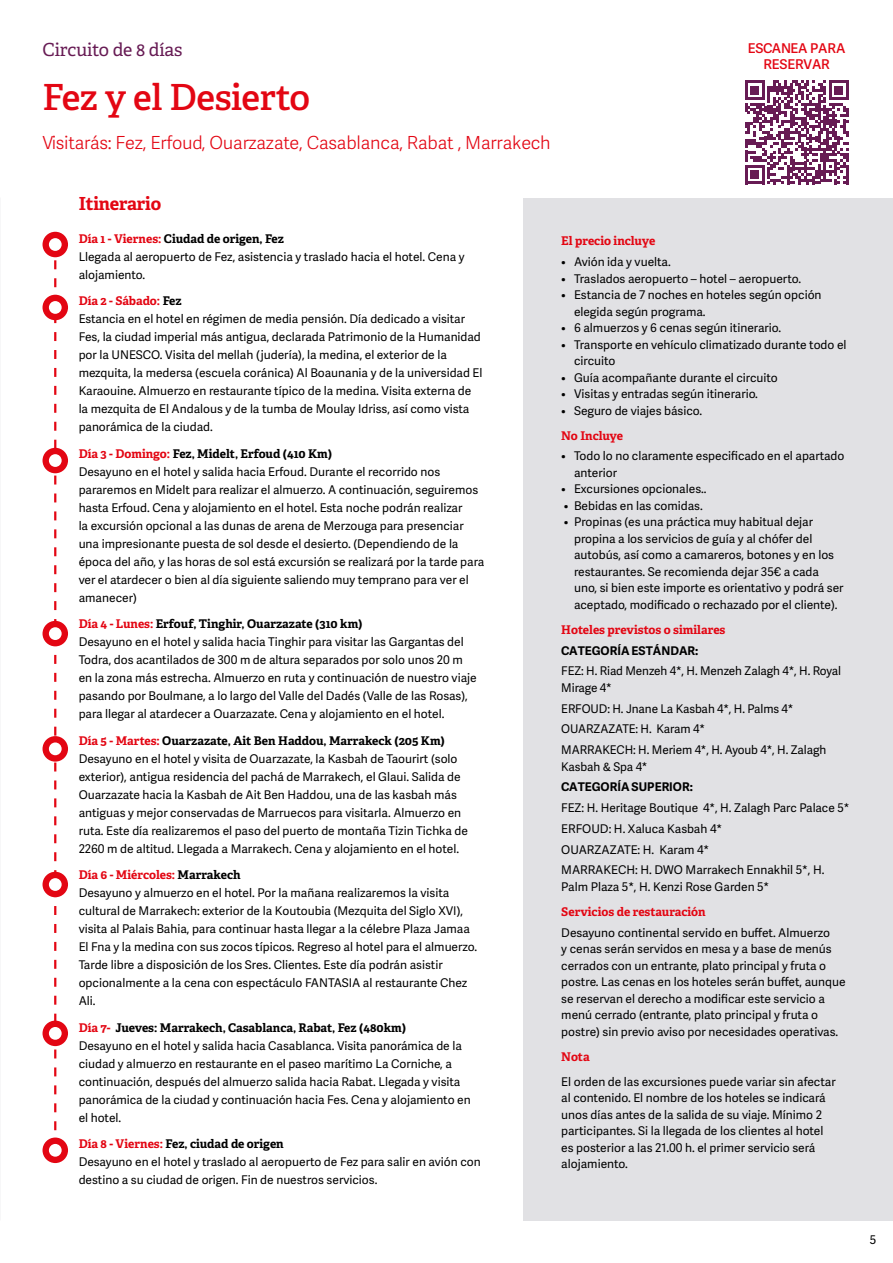
<style>
.page{position:relative;width:893px;height:1263px;background:#fff}
.page>*{position:absolute;margin:0;border:0;box-sizing:border-box;transform-origin:0 0}
.t1{font:600 36px "Adelle";letter-spacing:-.01em;color:#e30613}
.t2{font:300 18px "Adelle Sans";letter-spacing:-.01em;color:#e30613}
.t3{font:18px "Adelle";letter-spacing:-.01em;color:#671b54}
.t4{font:700 18px "Adelle";letter-spacing:-.01em;color:#e30613}
.t5{font:600 13.5px/16.2px "Adelle Sans";letter-spacing:-.01em;color:#e30613;text-align:center}
.t6{font:12px/18px "Adelle Sans";color:#000}
.t7{font:700 12px "Adelle";color:#000}
.t8{font:700 12px "Adelle";letter-spacing:-.005em;color:#e30613}
.t9{font:700 12px "Adelle Sans";color:#000}
.s1{color:#e30613}
.s2{color:#000}
</style>
<div class="page">
<svg style="left:54px;top:257px;width:2px;height:874px"></svg>
<div style="left:523px;top:198px;width:370px;height:1022px;background:#e1e1e4"></div>
<div style="left:43px;top:232px;width:25px;height:25px;background:#e30613;border-radius:50%"></div>
<div style="left:49px;top:238px;width:13px;height:13px;background:#fff;border-radius:50%"></div>
<div style="left:43px;top:295px;width:25px;height:25px;background:#e30613;border-radius:50%"></div>
<div style="left:49px;top:301px;width:13px;height:13px;background:#fff;border-radius:50%"></div>
<div style="left:43px;top:448px;width:25px;height:25px;background:#e30613;border-radius:50%"></div>
<div style="left:49px;top:454px;width:13px;height:13px;background:#fff;border-radius:50%"></div>
<div style="left:43px;top:621px;width:25px;height:25px;background:#e30613;border-radius:50%"></div>
<div style="left:49px;top:627px;width:13px;height:13px;background:#fff;border-radius:50%"></div>
<div style="left:43px;top:736px;width:25px;height:26px;background:#e30613;border-radius:50%"></div>
<div style="left:49px;top:742px;width:13px;height:13px;background:#fff;border-radius:50%"></div>
<div style="left:43px;top:872px;width:25px;height:25px;background:#e30613;border-radius:50%"></div>
<div style="left:49px;top:878px;width:13px;height:13px;background:#fff;border-radius:50%"></div>
<div style="left:43px;top:1020px;width:25px;height:26px;background:#e30613;border-radius:50%"></div>
<div style="left:49px;top:1027px;width:13px;height:13px;background:#fff;border-radius:50%"></div>
<div style="left:43px;top:1137px;width:25px;height:26px;background:#e30613;border-radius:50%"></div>
<div style="left:49px;top:1144px;width:13px;height:13px;background:#fff;border-radius:50%"></div>
<svg style="left:745px;top:80px;width:104px;height:104px"></svg>
<hr style="left:846px;top:165px;width:3px;height:19px;background:#671b54">
<h2 class="t3" style="left:43px;top:39px;width:141px">Circuito de 8 días</h2>
<h1 class="t1" style="left:43px;top:75px;width:269px">Fez y el Desierto</h1>
<h2 class="t2" style="left:43px;top:132px;width:510px">Visitarás: Fez, Erfoud, Ouarzazate, Casablanca, Rabat , Marrakech</h2>
<p class="t5" style="left:748px;top:40px;width:99px">ESCANEA PARA<br>RESERVAR</p>
<h2 class="t4" style="left:79px;top:192px;width:84px">Itinerario</h2>
<p class="t7" style="left:79px;top:231px;width:207px"><span class="s1">Día 1 - Viernes:</span> Ciudad de origen, Fez</p>
<p class="t6" style="left:79px;top:247px;width:387px">Llegada al aeropuerto de Fez, asistencia y traslado hacia el hotel. Cena y alojamiento.</p>
<p class="t8" style="left:79px;top:293px;width:105px">Día 2 - Sábado: <span class="s2">Fez</span></p>
<p class="t6" style="left:79px;top:310px;width:405px">Estancia en el hotel en régimen de media pensión. Día dedicado a visitar Fes, la ciudad imperial más antigua, declarada Patrimonio de la Humanidad por la UNESCO. Visita del mellah (judería), la medina, el exterior de la mezquita, la medersa (escuela coránica) Al Boaunania y de la universidad El Karaouine. Almuerzo en restaurante típico de la medina. Visita externa de la mezquita de El Andalous y de la tumba de Moulay Idriss, así como vista panorámica de la ciudad.</p>
<p class="t7" style="left:79px;top:446px;width:255px"><span class="s1">Día 3 - Domingo:</span> Fez, Midelt, Erfoud (410 Km)</p>
<p class="t6" style="left:79px;top:462px;width:407px">Desayuno en el hotel y salida hacia Erfoud. Durante el recorrido nos pararemos en Midelt para realizar el almuerzo. A continuación, seguiremos hasta Erfoud. Cena y alojamiento en el hotel. Esta noche podrán realizar<br>la excursión opcional a las dunas de arena de Merzouga para presenciar una impresionante puesta de sol desde el desierto. (Dependiendo de la época del año, y las horas de sol está excursión se realizará por la tarde para ver el atardecer o bien al día siguiente saliendo muy temprano para ver el amanecer)</p>
<p class="t7" style="left:79px;top:616px;width:285px"><span class="s1">Día 4 - Lunes:</span> Erfouf, Tinghir, Ouarzazate (310 km)</p>
<p class="t6" style="left:79px;top:633px;width:400px">Desayuno en el hotel y salida hacia Tinghir para visitar las Gargantas del Todra, dos acantilados de 300 m de altura separados por solo unos 20 m en la zona más estrecha. Almuerzo en ruta y continuación de nuestro viaje pasando por Boulmane, a lo largo del Valle del Dadés (Valle de las Rosas), para llegar al atardecer a Ouarzazate. Cena y alojamiento en el hotel.</p>
<p class="t7" style="left:79px;top:733px;width:368px"><span class="s1">Día 5 - Martes:</span> Ouarzazate, Ait Ben Haddou, Marrakeck (205 Km)</p>
<p class="t6" style="left:79px;top:749px;width:391px">Desayuno en el hotel y visita de Ouarzazate, la Kasbah de Taourirt (solo exterior), antigua residencia del pachá de Marrakech, el Glaui. Salida de Ouarzazate hacia la Kasbah de Ait Ben Haddou, una de las kasbah más antiguas y mejor conservadas de Marruecos para visitarla. Almuerzo en ruta. Este día realizaremos el paso del puerto de montaña Tizin Tichka de 2260 m de altitud. Llegada a Marrakech. Cena y alojamiento en el hotel.</p>
<p class="t8" style="left:79px;top:867px;width:163px">Día 6 - Miércoles: <span class="s2">Marrakech</span></p>
<p class="t6" style="left:79px;top:884px;width:400px">Desayuno y almuerzo en el hotel. Por la mañana realizaremos la visita cultural de Marrakech: exterior de la Koutoubia (Mezquita del Siglo XVI), visita al Palais Bahia, para continuar hasta llegar a la célebre Plaza Jamaa El Fna y la medina con sus zocos típicos. Regreso al hotel para el almuerzo.<br>Tarde libre a disposición de los Sres. Clientes. Este día podrán asistir opcionalmente a la cena con espectáculo FANTASIA al restaurante Chez Ali.</p>
<p class="t7" style="left:79px;top:1020px;width:329px"><span class="s1">Día 7-</span> Jueves: Marrakech, Casablanca, Rabat, Fez (480km)</p>
<p class="t6" style="left:79px;top:1036px;width:394px">Desayuno en el hotel y salida hacia Casablanca. Visita panorámica de la ciudad y almuerzo en restaurante en el paseo marítimo La Corniche, a continuación, después del almuerzo salida hacia Rabat. Llegada y visita panorámica de la ciudad y continuación hacia Fes. Cena y alojamiento en el hotel.</p>
<p class="t7" style="left:79px;top:1136px;width:207px"><span class="s1">Día 8 - Viernes:</span> Fez, ciudad de origen</p>
<p class="t6" style="left:79px;top:1153px;width:404px">Desayuno en el hotel y traslado al aeropuerto de Fez para salir en avión con destino a su ciudad de origen. Fin de nuestros servicios.</p>
<p class="t8" style="left:561px;top:233px;width:96px">El precio incluye</p>
<p class="t6" style="left:561px;top:252px;width:111px">• Avión ida y vuelta.</p>
<p class="t6" style="left:561px;top:269px;width:241px">• Traslados aeropuerto – hotel – aeropuerto.</p>
<p class="t6" style="left:574px;top:286px;width:249px;line-height:16.5px;text-indent:-13px">• Estancia de 7 noches en hoteles según opción elegida según programa.</p>
<p class="t6" style="left:561px;top:318px;width:221px">• 6 almuerzos y 6 cenas según itinerario.</p>
<p class="t6" style="left:574px;top:336px;width:274px;line-height:16.5px;text-indent:-13px">• Transporte en vehículo climatizado durante todo el circuito</p>
<p class="t6" style="left:561px;top:368px;width:218px">• Guía acompañante durante el circuito</p>
<p class="t6" style="left:561px;top:384px;width:198px">• Visitas y entradas según itinerario.</p>
<p class="t6" style="left:561px;top:401px;width:142px">• Seguro de viajes básico.</p>
<p class="t8" style="left:561px;top:428px;width:63px">No Incluye</p>
<p class="t6" style="left:574px;top:447px;width:272px;line-height:16.5px;text-indent:-13px">• Todo lo no claramente especificado en el apartado anterior</p>
<p class="t6" style="left:561px;top:480px;width:147px">• Excursiones opcionales..</p>
<p class="t6" style="left:564px;top:496px;width:140px">• Bebidas en las comidas.</p>
<p class="t6" style="left:574px;top:513px;width:271px;line-height:16.5px;text-indent:-10px">• Propinas (es una práctica muy habitual dejar propina a los servicios de guía y al chófer del autobús, así como a camareros, botones y en los restaurantes. Se recomienda dejar 35€ a cada uno, si bien este importe es orientativo y podrá ser aceptado, modificado o rechazado por el cliente).</p>
<p class="t8" style="left:561px;top:622px;width:166px">Hoteles previstos o similares</p>
<p class="t9" style="left:561px;top:643px;width:139px">CATEGORÍA ESTÁNDAR:</p>
<p class="t6" style="left:561px;top:662px;width:281px;line-height:16.5px">FEZ: H. Riad Menzeh 4*, H. Menzeh Zalagh 4*, H. Royal<br>Mirage 4*</p>
<p class="t6" style="left:561px;top:698px;width:267px;line-height:20.7px">ERFOUD: H. Jnane La Kasbah 4*, H. Palms 4*<br>OUARZAZATE: H. Karam 4*<br>MARRAKECH: H. Meriem 4*, H. Ayoub 4*, H. Zalagh</p>
<p class="t6" style="left:561px;top:757px;width:88px">Kasbah &amp; Spa 4*</p>
<p class="t9" style="left:561px;top:780px;width:133px">CATEGORÍA SUPERIOR:</p>
<p class="t6" style="left:561px;top:797px;width:289px;line-height:20.7px">FEZ: H. Heritage Boutique 4*, H. Zalagh Parc Palace 5* ERFOUD: H. Xaluca Kasbah 4*<br>OUARZAZATE: H. Karam 4*<br>MARRAKECH: H. DWO Marrakech Ennakhil 5*, H.</p>
<p class="t6" style="left:561px;top:877px;width:209px">Palm Plaza 5*, H. Kenzi Rose Garden 5*</p>
<p class="t8" style="left:561px;top:904px;width:146px">Servicios de restauración</p>
<p class="t6" style="left:561px;top:924px;width:286px;line-height:16.5px">Desayuno continental servido en buffet. Almuerzo<br>y cenas serán servidos en mesa y a base de menús cerrados con un entrante, plato principal y fruta o postre. Las cenas en los hoteles serán buffet, aunque se reservan el derecho a modificar este servicio a menú cerrado (entrante, plato principal y fruta o postre) sin previo aviso por necesidades operativas.</p>
<p class="t8" style="left:561px;top:1049px;width:30px">Nota</p>
<p class="t6" style="left:561px;top:1073px;width:276px;line-height:16.5px">El orden de las excursiones puede variar sin afectar al contenido. El nombre de los hoteles se indicará unos días antes de la salida de su viaje. Mínimo 2 participantes. Si la llegada de los clientes al hotel es posterior a las 21.00 h. el primer servicio será alojamiento.</p>
<p class="t6" style="left:870px;top:1230px;width:8px">5</p>
</div>
